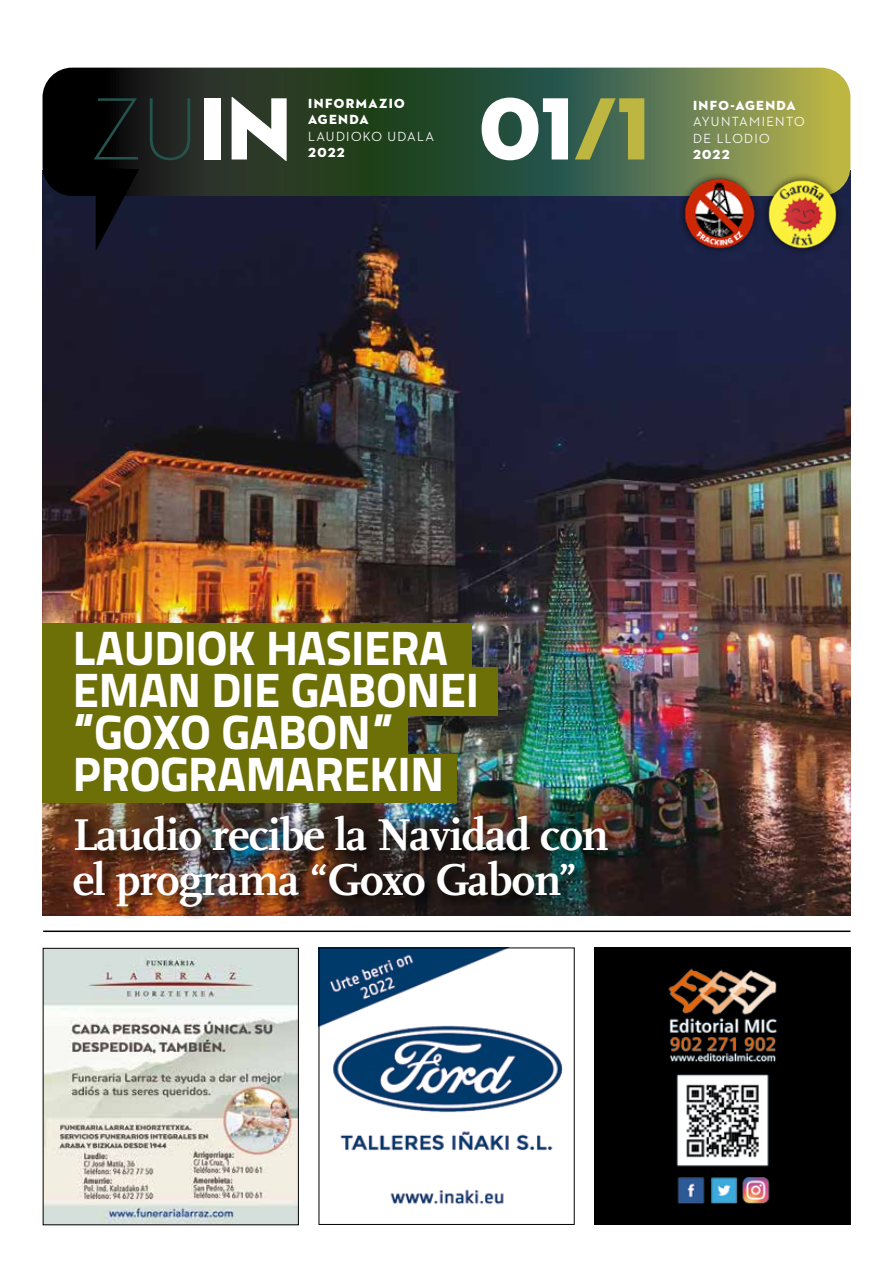
<style>
.page{position:relative;width:893px;height:1263px;background:#fff}
.page>*{position:absolute;margin:0;border:0;box-sizing:border-box;transform-origin:0 0}
.t1{font:300 90px "Neutraface 2 Display";color:#24544d}
.t2{font:90px "Neutraface 2 Display Titling";color:#fff}
.t3{font:48px/42px "Titillium Text 25 L 999 wt";letter-spacing:-.01em;color:#fff}
.t4{font:700 46.5px/45px "Scala";letter-spacing:-.02em;color:#fff}
.t5{font:13.5px/16.5px "Neutraface 2 Display Titling";letter-spacing:.1em;color:#fff}
.t6{font:500 13.5px/16.5px "Neutraface 2 Display";letter-spacing:.1em;color:#fff}
.s1{font-family:"Neutraface 2 Display Titling";font-weight:400;color:#fff}
.s2{color:#bdb641}
</style>
<div class="page">
<img style="left:43px;top:196px;width:807px;height:719px">
<hr style="left:43px;top:930px;width:807px;height:2px;background:#000">
<svg style="left:43px;top:68px;width:807px;height:128px;background:#3a4f32"></svg>
<svg style="left:96px;top:168px;width:43px;height:83px;background:#0c0c18"></svg>
<div style="left:760px;top:173px;width:84px;height:82px;background:#000;opacity:.75"></div>
<img style="left:761px;top:178px;width:83px;height:75px">
<div style="left:678px;top:172px;width:83px;height:83px;background:#000;opacity:.75"></div>
<img style="left:679px;top:174px;width:82px;height:78px">
<div style="left:72px;top:815px;width:549px;height:106px;background:#000;opacity:.75"></div>
<div style="left:43px;top:667px;width:454px;height:49px;background:#6d7007"></div>
<div style="left:43px;top:623px;width:429px;height:49px;background:#6d7007"></div>
<div style="left:43px;top:754px;width:414px;height:48px;background:#6d7007"></div>
<div style="left:43px;top:705px;width:365px;height:48px;background:#6d7007"></div>
<img style="left:45px;top:950px;width:252px;height:273px">
<div style="left:43px;top:948px;width:256px;height:277px;border:1px solid #000"></div>
<img style="left:321px;top:949px;width:242px;height:256px">
<div style="left:319px;top:947px;width:256px;height:278px;border:1px solid #000"></div>
<img style="left:596px;top:949px;width:252px;height:273px">
<div style="left:594px;top:947px;width:256px;height:277px;border:1px solid #000"></div>
<h1 class="t1" style="left:91px;top:80px;width:203px">ZU<span class="s1">IN</span></h1>
<p class="t5" style="left:308px;top:95px;width:98px">INFORMAZIO<br>AGENDA</p>
<p class="t6" style="left:308px;top:128px;width:127px">LAUDIOKO UDALA</p>
<p class="t5" style="left:308px;top:144px;width:38px">2022</p>
<h1 class="t2" style="left:479px;top:72px;width:173px">01<span class="s2">/1</span></h1>
<p class="t5" style="left:693px;top:97px;width:104px">INFO-AGENDA</p>
<p class="t6" style="left:693px;top:113px;width:113px">AYUNTAMIENTO<br>DE LLODIO</p>
<p class="t5" style="left:693px;top:146px;width:38px">2022</p>
<p class="t3" style="left:73px;top:624px;width:408px">LAUDIOK HASIERA<br>EMAN DIE GABONEI “GOXO GABON”<br>PROGRAMAREKIN</p>
<p class="t4" style="left:73px;top:813px;width:538px">Laudio recibe la Navidad con el programa “Goxo Gabon”</p>
</div>
